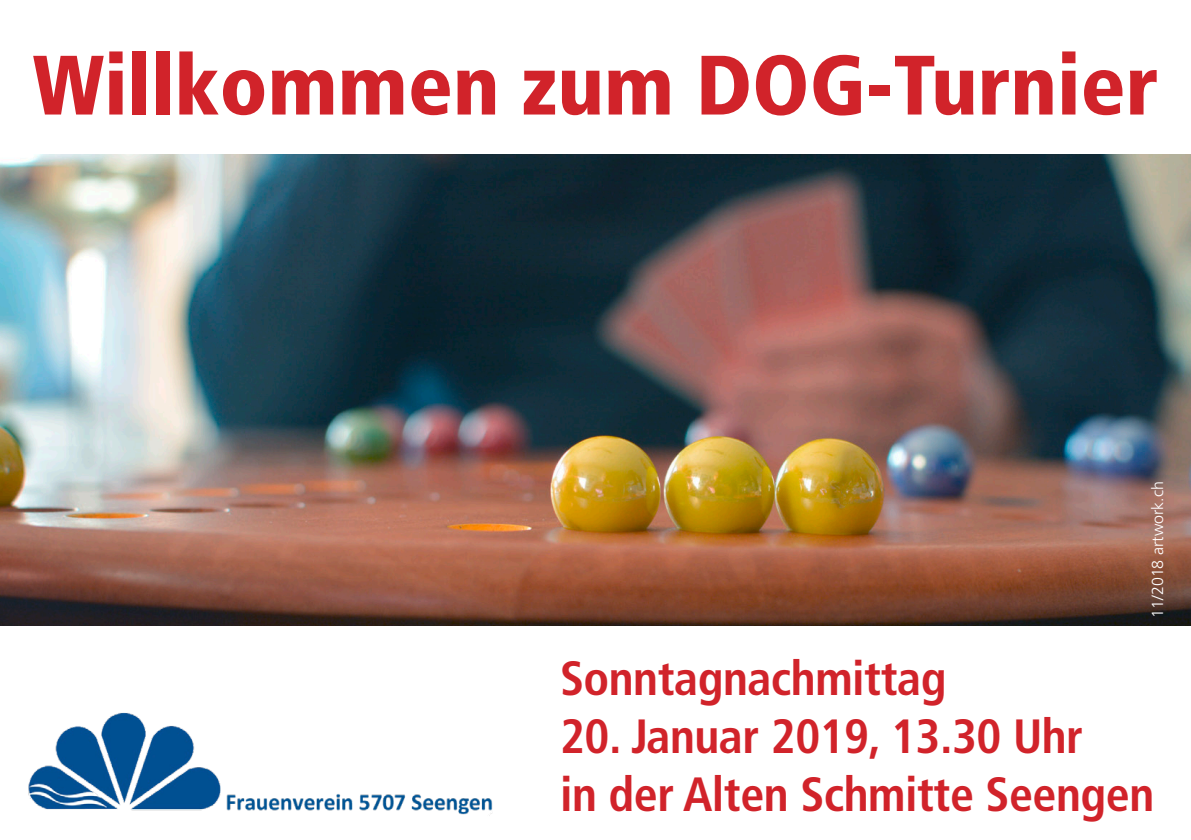
<style>
.page{position:relative;width:1191px;height:840px;background:#fff}
.page>*{position:absolute;margin:0;border:0;box-sizing:border-box;transform-origin:0 0}
.t1{font:900 condensed 84px "Frutiger LT Std";color:#d1232a}
.t2{font:700 condensed 48px/57.6px "Frutiger LT Std";letter-spacing:-.01em;color:#d1232a}
.t3{font:300 16px "Frutiger LT Std";color:#fff}
</style>
<div class="page">
<img style="left:0;top:154px;width:1191px;height:471px">
<img style="left:28px;top:712px;width:464px;height:104px">
<h1 class="t1" style="left:33px;top:35px;width:1127px">Willkommen zum DOG-Turnier</h1>
<p class="t3" style="left:1148px;top:617px;width:138px;rotate:-90deg">11/2018 artwork.ch</p>
<p class="t2" style="left:560px;top:649px;width:388px">Sonntagnachmittag</p>
<p class="t2" style="left:560px;top:707px;width:596px">20. Januar 2019, 13.30 Uhr<br>in der Alten Schmitte Seengen</p>
</div>
